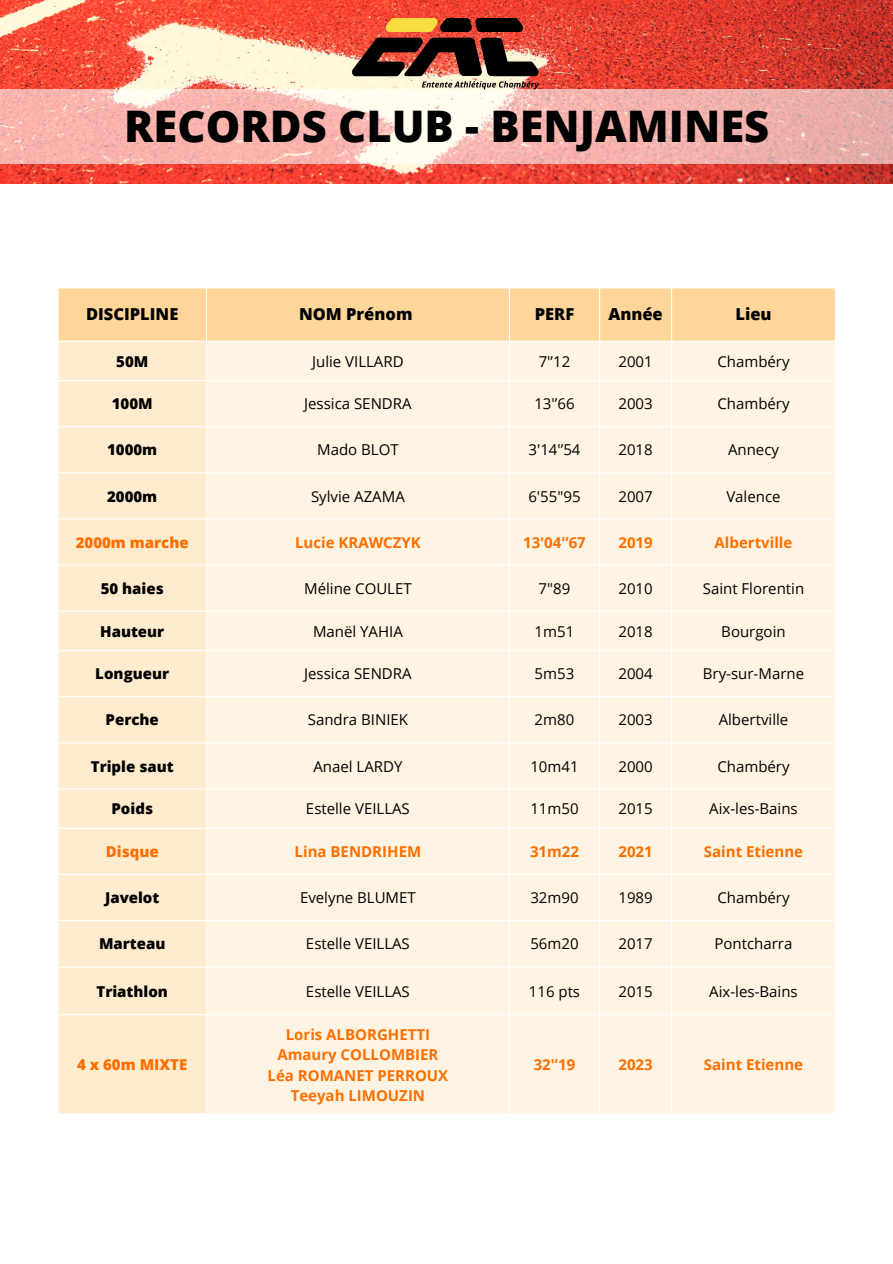
<style>
.page{position:relative;width:893px;height:1264px;background:#fff}
.page>*{position:absolute;margin:0;border:0;box-sizing:border-box;transform-origin:0 0}
.t1{font:800 43.5px "Open Sans";color:#000}
.t2{font:800 16.5px "Open Sans";color:#000}
.t3{font:15px "Open Sans";color:#000}
.t4{font:700 15px "Open Sans";color:#fc6f00}
.t5{font:800 15px "Open Sans";color:#000}
.t6{font:800 15px "Open Sans";color:#fc6f00}
</style>
<div class="page">
<div style="left:59px;top:288px;width:775px;height:52px;background:#ffd699"></div>
<div style="left:59px;top:342px;width:147px;height:771px;background:#ffebcd"></div>
<div style="left:207px;top:342px;width:627px;height:771px;background:#fff4e3"></div>
<img style="left:0;top:0;width:892px;height:183px">
<svg style="left:0;top:89px;width:892px;height:75px;background:#f6beb7"></svg>
<img style="left:353px;top:18px;width:187px;height:71px">
<p class="t1" style="left:124px;top:96px;width:646px">RECORDS CLUB - BENJAMINES</p>
<p class="t2" style="left:86px;top:302px;width:94px">DISCIPLINE</p>
<p class="t2" style="left:299px;top:302px;width:115px">NOM Prénom</p>
<p class="t2" style="left:534px;top:302px;width:41px">PERF</p>
<p class="t2" style="left:608px;top:302px;width:56px">Année</p>
<p class="t2" style="left:735px;top:302px;width:38px">Lieu</p>
<p class="t5" style="left:116px;top:350px;width:34px">50M</p>
<p class="t3" style="left:312px;top:350px;width:93px">Julie VILLARD</p>
<p class="t3" style="left:538px;top:350px;width:33px">7'’12</p>
<p class="t3" style="left:618px;top:350px;width:36px">2001</p>
<p class="t3" style="left:717px;top:350px;width:74px">Chambéry</p>
<p class="t5" style="left:112px;top:393px;width:42px">100M</p>
<p class="t3" style="left:304px;top:393px;width:109px">Jessica SENDRA</p>
<p class="t3" style="left:534px;top:393px;width:42px">13'’66</p>
<p class="t3" style="left:618px;top:393px;width:36px">2003</p>
<p class="t3" style="left:717px;top:393px;width:74px">Chambéry</p>
<p class="t5" style="left:107px;top:439px;width:52px">1000m</p>
<p class="t3" style="left:317px;top:439px;width:83px">Mado BLOT</p>
<p class="t3" style="left:528px;top:439px;width:54px">3'14'’54</p>
<p class="t3" style="left:618px;top:439px;width:36px">2018</p>
<p class="t3" style="left:728px;top:439px;width:52px">Annecy</p>
<p class="t5" style="left:107px;top:485px;width:52px">2000m</p>
<p class="t3" style="left:311px;top:485px;width:95px">Sylvie AZAMA</p>
<p class="t3" style="left:528px;top:485px;width:54px">6'55"95</p>
<p class="t3" style="left:618px;top:485px;width:36px">2007</p>
<p class="t3" style="left:726px;top:485px;width:56px">Valence</p>
<p class="t6" style="left:76px;top:531px;width:114px">2000m marche</p>
<p class="t4" style="left:295px;top:531px;width:127px">Lucie KRAWCZYK</p>
<p class="t4" style="left:523px;top:531px;width:64px">13'04'’67</p>
<p class="t4" style="left:618px;top:531px;width:36px">2019</p>
<p class="t4" style="left:714px;top:531px;width:79px">Albertville</p>
<p class="t5" style="left:101px;top:577px;width:64px">50 haies</p>
<p class="t3" style="left:304px;top:577px;width:109px">Méline COULET</p>
<p class="t3" style="left:538px;top:577px;width:33px">7"89</p>
<p class="t3" style="left:618px;top:577px;width:36px">2010</p>
<p class="t3" style="left:702px;top:577px;width:103px">Saint Florentin</p>
<p class="t5" style="left:100px;top:620px;width:66px">Hauteur</p>
<p class="t3" style="left:313px;top:620px;width:91px">Manël YAHIA</p>
<p class="t3" style="left:534px;top:620px;width:41px">1m51</p>
<p class="t3" style="left:618px;top:620px;width:36px">2018</p>
<p class="t3" style="left:721px;top:620px;width:66px">Bourgoin</p>
<p class="t5" style="left:95px;top:663px;width:75px">Longueur</p>
<p class="t3" style="left:304px;top:663px;width:109px">Jessica SENDRA</p>
<p class="t3" style="left:534px;top:663px;width:41px">5m53</p>
<p class="t3" style="left:618px;top:663px;width:36px">2004</p>
<p class="t3" style="left:702px;top:663px;width:103px">Bry-sur-Marne</p>
<p class="t5" style="left:106px;top:709px;width:55px">Perche</p>
<p class="t3" style="left:308px;top:709px;width:102px">Sandra BINIEK</p>
<p class="t3" style="left:534px;top:709px;width:41px">2m80</p>
<p class="t3" style="left:618px;top:709px;width:36px">2003</p>
<p class="t3" style="left:718px;top:709px;width:71px">Albertville</p>
<p class="t5" style="left:91px;top:755px;width:84px">Triple saut</p>
<p class="t3" style="left:313px;top:755px;width:90px">Anael LARDY</p>
<p class="t3" style="left:530px;top:755px;width:50px">10m41</p>
<p class="t3" style="left:618px;top:755px;width:36px">2000</p>
<p class="t3" style="left:717px;top:755px;width:74px">Chambéry</p>
<p class="t5" style="left:111px;top:798px;width:43px">Poids</p>
<p class="t3" style="left:306px;top:798px;width:105px">Estelle VEILLAS</p>
<p class="t3" style="left:530px;top:798px;width:50px">11m50</p>
<p class="t3" style="left:618px;top:798px;width:36px">2015</p>
<p class="t3" style="left:709px;top:798px;width:90px">Aix-les-Bains</p>
<p class="t6" style="left:106px;top:841px;width:54px">Disque</p>
<p class="t4" style="left:294px;top:841px;width:128px">Lina BENDRIHEM</p>
<p class="t4" style="left:530px;top:841px;width:50px">31m22</p>
<p class="t4" style="left:618px;top:841px;width:36px">2021</p>
<p class="t4" style="left:704px;top:841px;width:101px">Saint Etienne</p>
<p class="t5" style="left:105px;top:887px;width:56px">Javelot</p>
<p class="t3" style="left:300px;top:887px;width:117px">Evelyne BLUMET</p>
<p class="t3" style="left:530px;top:887px;width:50px">32m90</p>
<p class="t3" style="left:618px;top:887px;width:36px">1989</p>
<p class="t3" style="left:717px;top:887px;width:74px">Chambéry</p>
<p class="t5" style="left:99px;top:933px;width:68px">Marteau</p>
<p class="t3" style="left:306px;top:933px;width:105px">Estelle VEILLAS</p>
<p class="t3" style="left:530px;top:933px;width:50px">56m20</p>
<p class="t3" style="left:618px;top:933px;width:36px">2017</p>
<p class="t3" style="left:714px;top:933px;width:79px">Pontcharra</p>
<p class="t5" style="left:96px;top:980px;width:73px">Triathlon</p>
<p class="t3" style="left:306px;top:980px;width:105px">Estelle VEILLAS</p>
<p class="t3" style="left:529px;top:980px;width:53px">116 pts</p>
<p class="t3" style="left:618px;top:980px;width:36px">2015</p>
<p class="t3" style="left:709px;top:980px;width:90px">Aix-les-Bains</p>
<p class="t6" style="left:77px;top:1054px;width:112px">4 x 60m MIXTE</p>
<p class="t4" style="left:286px;top:1023px;width:146px">Loris ALBORGHETTI</p>
<p class="t4" style="left:277px;top:1044px;width:163px">Amaury COLLOMBIER</p>
<p class="t4" style="left:267px;top:1064px;width:182px">Léa ROMANET PERROUX</p>
<p class="t4" style="left:291px;top:1084px;width:136px">Teeyah LIMOUZIN</p>
<p class="t4" style="left:533px;top:1054px;width:43px">32'’19</p>
<p class="t4" style="left:618px;top:1054px;width:36px">2023</p>
<p class="t4" style="left:704px;top:1054px;width:101px">Saint Etienne</p>
</div>
